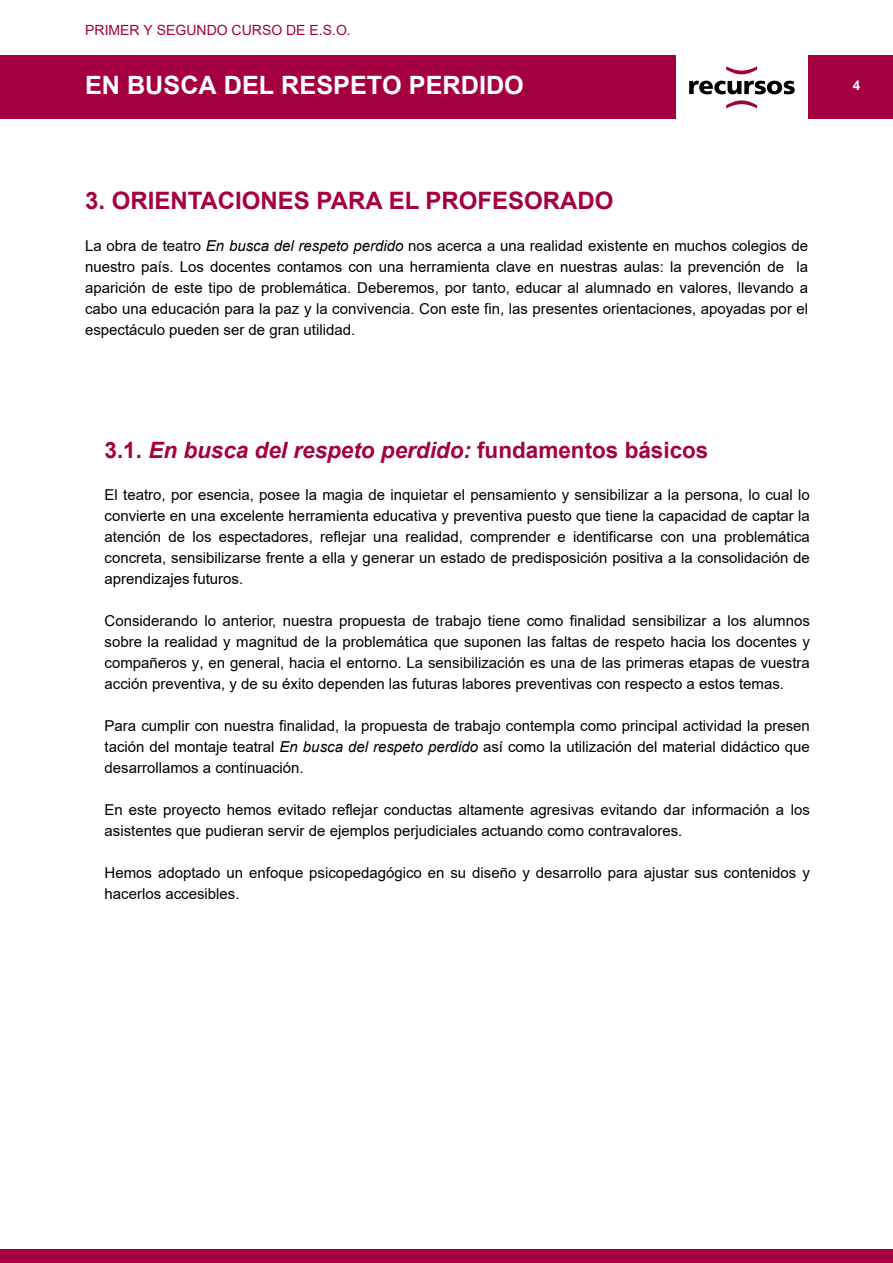
<style>
.page{position:relative;width:893px;height:1263px;background:#fff}
.page>*{position:absolute;margin:0;border:0;box-sizing:border-box;transform-origin:0 0}
.t1{font:700 25.2px "Arial";color:#fff}
.t2{font:700 24px "Arial";color:#a40041}
.t3{font:italic 700 22.5px "Arial";color:#a40041}
.t4{font:15px/21px "Arial";color:#000;text-align:justify}
.t5{font:13.95px "Arial";color:#a40041}
.t6{font:700 13.5px "Arial";color:#fff}
.s1{font-style:italic}
.s2{font-style:normal}
</style>
<div class="page">
<div style="left:0;top:1249px;width:893px;height:14px;background:#a40041"></div>
<div style="left:0;top:55px;width:893px;height:64px;background:#a40041"></div>
<div style="left:676px;top:55px;width:132px;height:65px;background:#fff"></div>
<svg style="left:689px;top:81px;width:106px;height:13px"></svg>
<svg style="left:726px;top:66px;width:31px;height:8px"></svg>
<svg style="left:726px;top:100px;width:31px;height:9px"></svg>
<p class="t5" style="left:85px;top:21px;width:267px">PRIMER Y SEGUNDO CURSO DE E.S.O.</p>
<h1 class="t1" style="left:85px;top:68px;width:440px">EN BUSCA DEL RESPETO PERDIDO</h1>
<h2 class="t2" style="left:85px;top:183px;width:530px">3. ORIENTACIONES PARA EL PROFESORADO</h2>
<p class="t4" style="left:85px;top:235px;width:725px">La obra de teatro <span class="s1">En busca del respeto perdido</span> nos acerca a una realidad existente en muchos colegios de nuestro país. Los docentes contamos con una herramienta clave en nuestras aulas: la prevención de la aparición de este tipo de problemática. Deberemos, por tanto, educar al alumnado en valores, llevando a cabo una educación para la paz y la convivencia. Con este fin, las presentes orientaciones, apoyadas por el espectáculo pueden ser de gran utilidad.</p>
<h3 class="t3" style="left:105px;top:437px;width:605px"><span class="s2">3.1.</span> En busca del respeto perdido: <span class="s2">fundamentos básicos</span></h3>
<p class="t4" style="left:105px;top:484px;width:707px">El teatro, por esencia, posee la magia de inquietar el pensamiento y sensibilizar a la persona, lo cual lo convierte en una excelente herramienta educativa y preventiva puesto que tiene la capacidad de captar la atención de los espectadores, reflejar una realidad, comprender e identificarse con una problemática concreta, sensibilizarse frente a ella y generar un estado de predisposición positiva a la consolidación de aprendizajes futuros.</p>
<p class="t4" style="left:105px;top:610px;width:707px">Considerando lo anterior, nuestra propuesta de trabajo tiene como finalidad sensibilizar a los alumnos sobre la realidad y magnitud de la problemática que suponen las faltas de respeto hacia los docentes y compañeros y, en general, hacia el entorno. La sensibilización es una de las primeras etapas de vuestra acción preventiva, y de su éxito dependen las futuras labores preventivas con respecto a estos temas.</p>
<p class="t4" style="left:105px;top:715px;width:707px">Para cumplir con nuestra finalidad, la propuesta de trabajo contempla como principal actividad la presen tación del montaje teatral <span class="s1">En busca del respeto perdido</span> así como la utilización del material didáctico que desarrollamos a continuación.</p>
<p class="t4" style="left:105px;top:799px;width:707px">En este proyecto hemos evitado reflejar conductas altamente agresivas evitando dar información a los asistentes que pudieran servir de ejemplos perjudiciales actuando como contravalores.</p>
<p class="t4" style="left:105px;top:862px;width:707px">Hemos adoptado un enfoque psicopedagógico en su diseño y desarrollo para ajustar sus contenidos y hacerlos accesibles.</p>
<p class="t6" style="left:853px;top:76px;width:9px">4</p>
</div>
